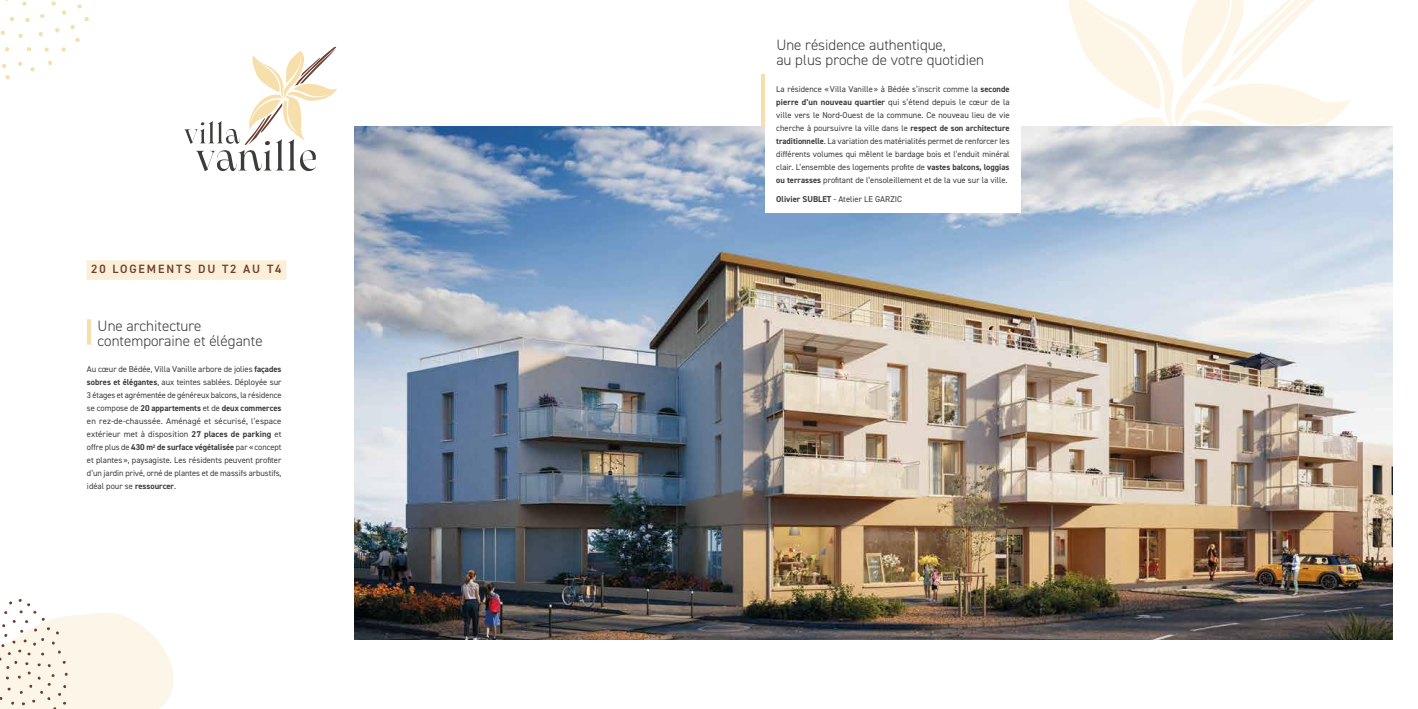
<style>
.page{position:relative;width:1418px;height:709px;background:#fff}
.page>*{position:absolute;margin:0;border:0;box-sizing:border-box;transform-origin:0 0}
.t1{font:300 15px/15px "DIN2014";color:#3c3c3b}
.t2{font:600 12px "DIN2014";letter-spacing:.16em;color:#6b3e31}
.t3{font:8.5px/13px "DIN2014";color:#3c3c3b;text-align:justify}
.s1{font-weight:700}
</style>
<div class="page">
<svg style="left:1069px;top:0;width:282px;height:126px"></svg>
<img style="left:354px;top:126px;width:1038px;height:513px">
<hr style="left:87px;top:319px;width:4px;height:26px;background:#f7dfac">
<div style="left:86px;top:260px;width:200px;height:20px;background:#fcefd7"></div>
<svg style="left:84px;top:17px;width:5px;height:4px"></svg>
<svg style="left:62px;top:47px;width:4px;height:5px"></svg>
<svg style="left:75px;top:38px;width:5px;height:4px"></svg>
<svg style="left:70px;top:25px;width:5px;height:4px"></svg>
<svg style="left:55px;top:28px;width:5px;height:4px"></svg>
<svg style="left:26px;top:47px;width:5px;height:4px"></svg>
<svg style="left:44px;top:48px;width:5px;height:4px"></svg>
<svg style="left:5px;top:75px;width:5px;height:4px"></svg>
<svg style="left:48px;top:61px;width:5px;height:4px"></svg>
<svg style="left:0;top:31px;width:5px;height:4px"></svg>
<svg style="left:77px;top:4px;width:5px;height:5px"></svg>
<svg style="left:10px;top:17px;width:4px;height:4px"></svg>
<svg style="left:30px;top:67px;width:5px;height:4px"></svg>
<svg style="left:22px;top:1px;width:5px;height:5px"></svg>
<svg style="left:25px;top:18px;width:5px;height:4px"></svg>
<svg style="left:5px;top:47px;width:4px;height:4px"></svg>
<svg style="left:51px;top:1px;width:16px;height:14px"></svg>
<svg style="left:18px;top:62px;width:5px;height:4px"></svg>
<svg style="left:39px;top:32px;width:4px;height:4px"></svg>
<svg style="left:2px;top:64px;width:5px;height:4px"></svg>
<svg style="left:40px;top:14px;width:5px;height:4px"></svg>
<svg style="left:18px;top:34px;width:5px;height:4px"></svg>
<svg style="left:0;top:599px;width:174px;height:110px"></svg>
<svg style="left:184px;top:46px;width:153px;height:125px"></svg>
<div style="left:765px;top:74px;width:255px;height:139px;background:#fff"></div>
<hr style="left:761px;top:74px;width:4px;height:52px;background:#f7dfac">
<h2 class="t2" style="left:91px;top:261px;width:192px">20 LOGEMENTS DU T2 AU T4</h2>
<h1 class="t1" style="left:98px;top:318px;width:166px">Une architecture contemporaine et élégante</h1>
<p class="t3" style="left:87px;top:363px;width:196px">Au cœur de Bédée, Villa Vanille arbore de jolies <span class="s1">façades sobres et élégantes</span>, aux teintes sablées. Déployée sur 3 étages et agrémentée de généreux balcons, la résidence se compose de <span class="s1">20 appartements</span> et de <span class="s1">deux commerces </span>en rez-de-chaussée. Aménagé et sécurisé, l’espace extérieur met à disposition <span class="s1">27 places de parking</span> et offre plus de <span class="s1">430 m</span><sup>2</sup> <span class="s1">de surface végétalisée</span> par «concept et plantes», paysagiste. Les résidents peuvent profiter d’un jardin privé, orné de plantes et de massifs arbustifs, idéal pour se <span class="s1">ressourcer</span>.</p>
<h1 class="t1" style="left:776px;top:38px;width:209px">Une résidence authentique,<br>au plus proche de votre quotidien</h1>
<p class="t3" style="left:776px;top:82px;width:235px">La résidence «Villa Vanille» à Bédée s’inscrit comme la <span class="s1">seconde pierre d’un nouveau quartier</span> qui s’étend depuis le cœur de la ville vers le Nord-Ouest de la commune. Ce nouveau lieu de vie cherche à poursuivre la ville dans le <span class="s1">respect de son architecture traditionnelle</span>. La variation des matérialités permet de renforcer les différents volumes qui mêlent le bardage bois et l’enduit minéral clair. L’ensemble des logements profite de <span class="s1">vastes balcons, loggias ou terrasses</span> profitant de l’ensoleillement et de la vue sur la ville.</p>
<p class="t3" style="left:776px;top:192px;width:127px"><span class="s1">Olivier SUBLET</span> - Atelier LE GARZIC</p>
</div>
